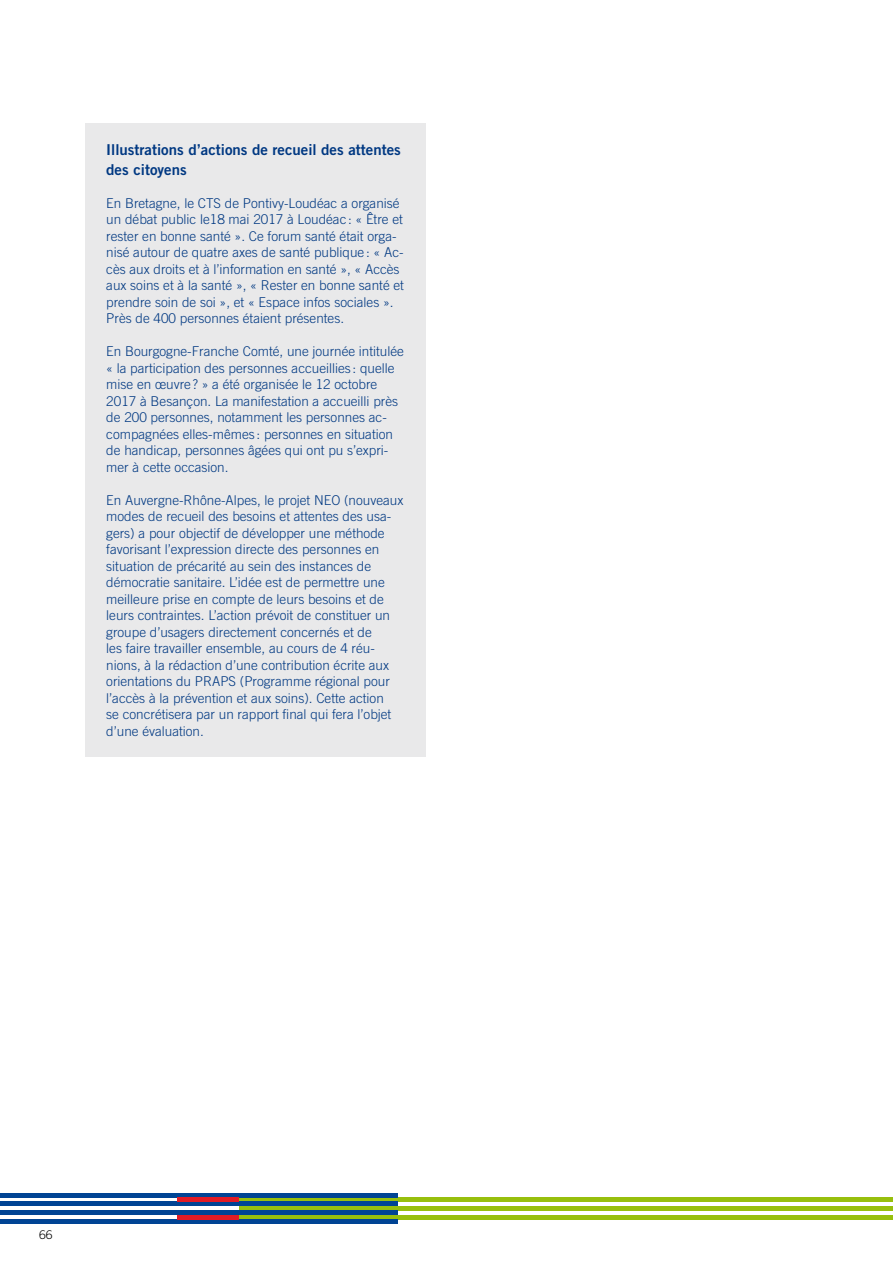
<style>
.page{position:relative;width:893px;height:1263px;background:#fff}
.page>*{position:absolute;margin:0;border:0;box-sizing:border-box;transform-origin:0 0}
.t1{font:15px/19.5px "Trade Gothic LT Std Bd 2";color:#003882}
.t2{font:300 13.5px/16.5px "Trade Gothic LT Std";color:#003882}
.t3{font:300 12px "Trade Gothic LT Std";color:#000}
</style>
<div class="page">
<hr style="left:185px;top:1215px;width:708px;height:4px;background:#97bf0d">
<hr style="left:239px;top:1206px;width:654px;height:4px;background:#97bf0d">
<div style="left:218px;top:1197px;width:675px;height:5px;background:#97bf0d"></div>
<hr style="left:0;top:1193px;width:397px;height:4px;background:#004494">
<div style="left:0;top:1210px;width:397px;height:5px;background:#004494"></div>
<div style="left:0;top:1219px;width:397px;height:5px;background:#004494"></div>
<hr style="left:0;top:1202px;width:397px;height:4px;background:#004494">
<hr style="left:177px;top:1215px;width:62px;height:4px;background:#e11b25">
<div style="left:177px;top:1197px;width:62px;height:5px;background:#e11b25"></div>
<div style="left:85px;top:123px;width:340px;height:634px;background:#e9e9ea"></div>
<p class="t1" style="left:106px;top:140px;width:296px">Illustrations d’actions de recueil des attentes des citoyens</p>
<p class="t2" style="left:106px;top:195px;width:299px">En Bretagne, le CTS de Pontivy-Loudéac a organisé un débat public le18 mai 2017 à Loudéac : « Être et rester en bonne santé ». Ce forum santé était orga&shy;nisé autour de quatre axes de santé publique : « Ac&shy;cès aux droits et à l’information en santé », « Accès aux soins et à la santé », « Rester en bonne santé et prendre soin de soi », et « Espace infos sociales ».<br>Près de 400 personnes étaient présentes.</p>
<p class="t2" style="left:106px;top:343px;width:299px">En Bourgogne-Franche Comté, une journée intitulée « la participation des personnes accueillies : quelle mise en œuvre? » a été organisée le 12 octobre 2017 à Besançon. La manifestation a accueilli près de 200 personnes, notamment les personnes ac&shy;compagnées elles-mêmes : personnes en situation de handicap, personnes âgées qui ont pu s’expri&shy;mer à cette occasion.</p>
<p class="t2" style="left:106px;top:492px;width:299px">En Auvergne-Rhône-Alpes, le projet NEO (nouveaux modes de recueil des besoins et attentes des usa&shy;gers) a pour objectif de développer une méthode favorisant l’expression directe des personnes en situation de précarité au sein des instances de démocratie sanitaire. L’idée est de permettre une meilleure prise en compte de leurs besoins et de leurs contraintes. L’action prévoit de constituer un groupe d’usagers directement concernés et de<br>les faire travailler ensemble, au cours de 4 réu&shy;nions, à la rédaction d’une contribution écrite aux orientations du PRAPS (Programme régional pour l’accès à la prévention et aux soins). Cette action<br>se concrétisera par un rapport final qui fera l’objet d’une évaluation.</p>
<p class="t3" style="left:39px;top:1228px;width:15px">66</p>
</div>
